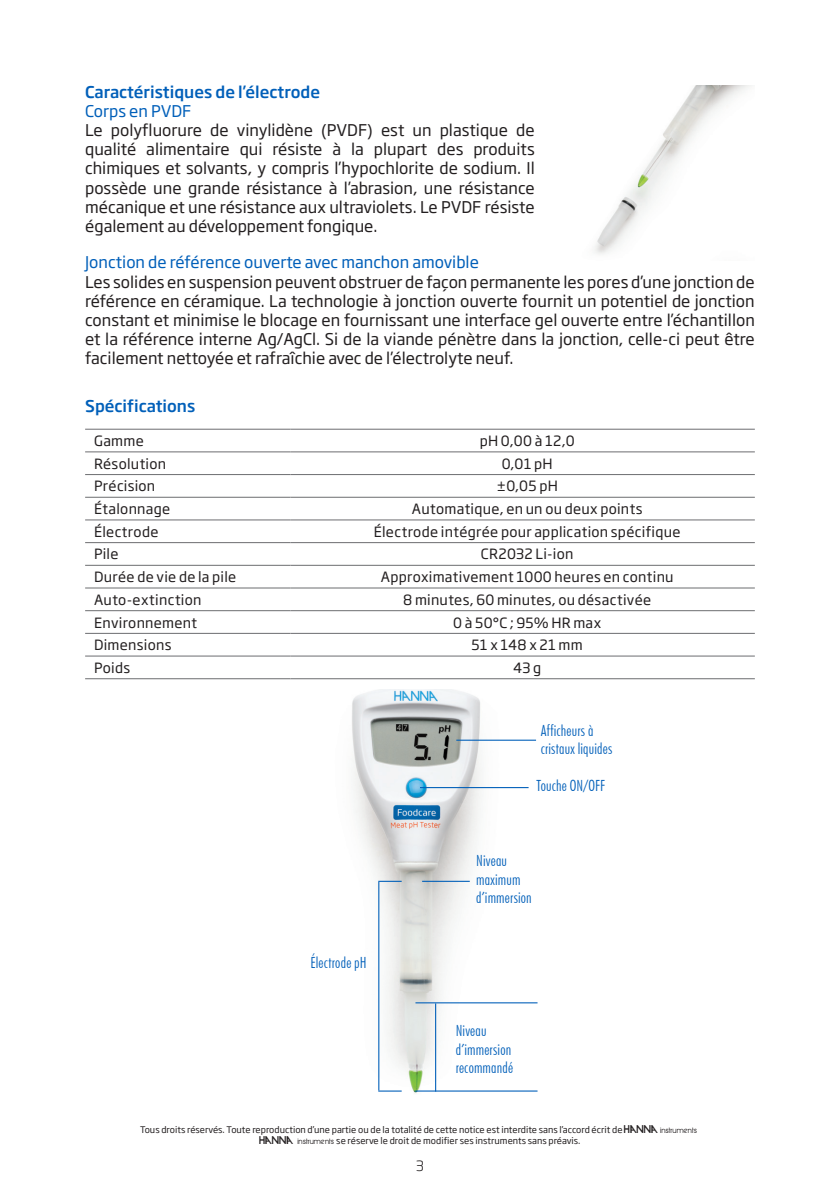
<style>
.page{position:relative;width:840px;height:1191px;background:#fff}
.page>*{position:absolute;margin:0;border:0;box-sizing:border-box;transform-origin:0 0}
.body_text{font:16px/19.2px "Soho Gothic Pro";color:#231f20;text-align:justify}
.body_text-2{font:16px "Soho Gothic Pro";color:#005fb9}
.body_text-3{font:500 16px "Soho Gothic Pro";color:#005fb9}
.n-edge_sub_bullet{font:300 condensed 15.4px/18.4px "Futura BT";letter-spacing:.015em;color:#005fb9}
.n-specs_text{font:14px "Soho Gothic Pro";letter-spacing:.02em;color:#231f20}
.n-spec_type_header{font:14px "Soho Gothic Pro";letter-spacing:.02em;color:#231f20}
.t1{font:300 14px "Soho Gothic Pro";color:#231f20}
.t2{font:9px/10.8px "Soho Gothic Pro";color:#231f20;text-align:center}
.s1{font-family:"Hanna"}
</style>
<div class="page">
<hr style="left:85px;top:451px;width:205px;height:1px;background:#6c6d70">
<hr style="left:290px;top:451px;width:464px;height:1px;background:#6c6d70">
<hr style="left:85px;top:474px;width:205px;height:1px;background:#6c6d70">
<hr style="left:290px;top:474px;width:464px;height:1px;background:#6c6d70">
<hr style="left:85px;top:497px;width:205px;height:1px;background:#6c6d70">
<hr style="left:290px;top:497px;width:464px;height:1px;background:#6c6d70">
<hr style="left:85px;top:519px;width:205px;height:1px;background:#6c6d70">
<hr style="left:290px;top:519px;width:464px;height:1px;background:#6c6d70">
<hr style="left:85px;top:542px;width:205px;height:1px;background:#6c6d70">
<hr style="left:290px;top:542px;width:464px;height:1px;background:#6c6d70">
<hr style="left:85px;top:565px;width:205px;height:1px;background:#6c6d70">
<hr style="left:290px;top:565px;width:464px;height:1px;background:#6c6d70">
<hr style="left:85px;top:587px;width:205px;height:1px;background:#6c6d70">
<hr style="left:290px;top:587px;width:464px;height:1px;background:#6c6d70">
<hr style="left:85px;top:610px;width:205px;height:1px;background:#6c6d70">
<hr style="left:290px;top:610px;width:464px;height:1px;background:#6c6d70">
<hr style="left:85px;top:633px;width:205px;height:1px;background:#6c6d70">
<hr style="left:290px;top:633px;width:464px;height:1px;background:#6c6d70">
<hr style="left:85px;top:655px;width:205px;height:1px;background:#6c6d70">
<hr style="left:290px;top:655px;width:464px;height:1px;background:#6c6d70">
<hr style="left:85px;top:429px;width:205px;height:1px;background:#6c6d70">
<hr style="left:290px;top:429px;width:464px;height:1px;background:#6c6d70">
<hr style="left:85px;top:678px;width:205px;height:1px;background:#6c6d70">
<hr style="left:290px;top:678px;width:464px;height:1px;background:#6c6d70">
<img style="left:594px;top:85px;width:157px;height:169px">
<img style="left:352px;top:689px;width:186px;height:404px">
<hr style="left:422px;top:880px;width:47px;height:2px;background:#005fb9">
<hr style="left:420px;top:787px;width:108px;height:1px;background:#005fb9">
<hr style="left:456px;top:739px;width:79px;height:1px;background:#005fb9">
<hr style="left:415px;top:1002px;width:122px;height:1px;background:#005fb9">
<hr style="left:415px;top:1090px;width:122px;height:1px;background:#005fb9">
<hr style="left:435px;top:1003px;width:1px;height:88px;background:#005fb9">
<hr style="left:378px;top:880px;width:23px;height:2px;background:#005fb9">
<svg style="left:378px;top:1090px;width:23px;height:1px"></svg>
<hr style="left:378px;top:882px;width:1px;height:208px;background:#005fb9">
<p class="body_text-3" style="left:85px;top:79px;width:236px">Caractéristiques de l’électrode</p>
<p class="body_text-2" style="left:85px;top:99px;width:108px">Corps en PVDF</p>
<p class="body_text" style="left:85px;top:120px;width:451px">Le polyfluorure de vinylidène (PVDF) est un plastique de qualité alimentaire qui résiste à la plupart des produits chimiques et solvants, y compris l’hypochlorite de sodium. Il possède une grande résistance à l’abrasion, une résistance mécanique et une résistance aux ultraviolets. Le PVDF résiste également au développement fongique.</p>
<p class="body_text-2" style="left:85px;top:250px;width:395px">Jonction de référence ouverte avec manchon amovible</p>
<p class="body_text" style="left:85px;top:271px;width:671px">Les solides en suspension peuvent obstruer de façon permanente les pores d’une jonction de référence en céramique. La technologie à jonction ouverte fournit un potentiel de jonction constant et minimise le blocage en fournissant une interface gel ouverte entre l’échantillon et la référence interne Ag/AgCl. Si de la viande pénètre dans la jonction, celle-ci peut être facilement nettoyée et rafraîchie avec de l’électrolyte neuf.</p>
<p class="body_text-3" style="left:85px;top:393px;width:112px">Spécifications</p>
<p class="n-spec_type_header" style="left:94px;top:430px;width:51px">Gamme</p>
<p class="n-specs_text" style="left:479px;top:430px;width:96px">pH 0,00 à 12,0</p>
<p class="n-spec_type_header" style="left:94px;top:453px;width:73px">Résolution</p>
<p class="n-specs_text" style="left:501px;top:453px;width:52px">0,01 pH</p>
<p class="n-spec_type_header" style="left:94px;top:475px;width:63px">Précision</p>
<p class="n-specs_text" style="left:496px;top:475px;width:63px">±0,05 pH</p>
<p class="n-spec_type_header" style="left:94px;top:498px;width:78px">Étalonnage</p>
<p class="n-specs_text" style="left:411px;top:498px;width:232px">Automatique, en un ou deux points</p>
<p class="n-spec_type_header" style="left:94px;top:521px;width:66px">Électrode</p>
<p class="n-specs_text" style="left:373px;top:521px;width:308px">Électrode intégrée pour application spécifique</p>
<p class="n-spec_type_header" style="left:94px;top:543px;width:26px">Pile</p>
<p class="n-specs_text" style="left:480px;top:543px;width:94px">CR2032 Li-ion</p>
<p class="n-spec_type_header" style="left:94px;top:566px;width:143px">Durée de vie de la pile</p>
<p class="n-specs_text" style="left:380px;top:566px;width:294px">Approximativement 1000 heures en continu</p>
<p class="n-spec_type_header" style="left:94px;top:589px;width:109px">Auto-extinction</p>
<p class="n-specs_text" style="left:403px;top:589px;width:249px">8 minutes, 60 minutes, ou désactivée</p>
<p class="n-spec_type_header" style="left:94px;top:611px;width:105px">Environnement</p>
<p class="n-specs_text" style="left:453px;top:611px;width:149px">0 à 50°C ; 95% HR max</p>
<p class="n-spec_type_header" style="left:94px;top:634px;width:79px">Dimensions</p>
<p class="n-specs_text" style="left:471px;top:634px;width:113px">51 x 148 x 21 mm</p>
<p class="n-spec_type_header" style="left:94px;top:657px;width:38px">Poids</p>
<p class="n-specs_text" style="left:513px;top:657px;width:29px">43 g</p>
<p class="n-edge_sub_bullet" style="left:540px;top:721px;width:73px">Afficheurs à cristaux liquides</p>
<p class="n-edge_sub_bullet" style="left:536px;top:776px;width:70px">Touche ON/OFF</p>
<p class="n-edge_sub_bullet" style="left:310px;top:953px;width:58px">Électrode pH</p>
<p class="n-edge_sub_bullet" style="left:476px;top:851px;width:57px">Niveau maximum d’immersion</p>
<p class="n-edge_sub_bullet" style="left:455px;top:1021px;width:59px">Niveau d’immersion recommandé</p>
<p class="t2" style="left:140px;top:1124px;width:561px">Tous droits réservés. Toute reproduction d’une partie ou de la totalité de cette notice est interdite sans l’accord écrit de <span class="s1">HANNA instruments.<br>HANNA instruments</span> se réserve le droit de modifier ses instruments sans préavis.</p>
<p class="t1" style="left:415px;top:1154px;width:10px">3</p>
</div>
